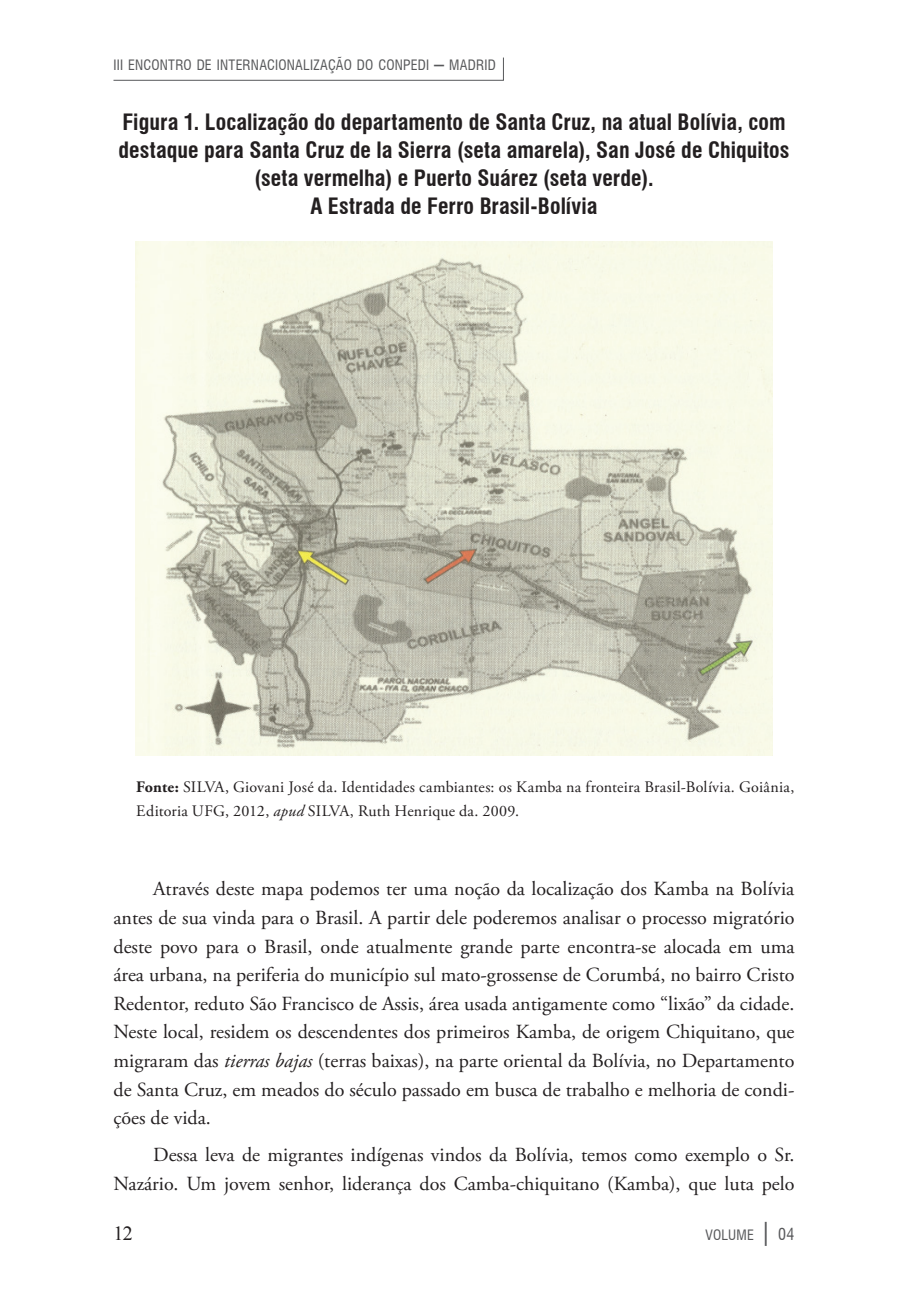
<style>
.page{position:relative;width:908px;height:1304px;background:#fff}
.page>*{position:absolute;margin:0;border:0;box-sizing:border-box;transform-origin:0 0}
.t1{font:700 condensed 22px/28px "Swiss 721 BT";color:#231f20;text-align:center}
.t2{font:20px/28.6px "Adobe Garamond Pro";color:#231f20;text-align:justify}
.t3{font:20px "Times New Roman";color:#231f20}
.t4{font:16px/24px "Adobe Garamond Pro";letter-spacing:.015em;color:#231f20}
.t5{font:condensed 14px "Swiss 721 BT";letter-spacing:.01em;color:#57585a}
.s1{font-size:20px}
.s2{font-weight:700}
.s3{font-style:italic}
.s4{font-family:"Times New Roman";font-stretch:normal;font-size:20px}
.s5{font-size:16px}
</style>
<div class="page">
<svg style="left:113px;top:57px;width:391px;height:24px"></svg>
<img style="left:136px;top:241px;width:636px;height:515px">
<p class="t5" style="left:113px;top:56px;width:383px">III ENCONTRO DE INTERNACIONALIZAÇÃO DO CONPEDI <span class="s1">–</span> MADRID</p>
<p class="t1" style="left:118px;top:108px;width:672px">Figura 1. Localização do departamento de Santa Cruz, na atual Bolívia, com destaque para Santa Cruz de la Sierra (seta amarela), San José de Chiquitos (seta vermelha) e Puerto Suárez (seta verde).<br>A Estrada de Ferro Brasil-Bolívia</p>
<p class="t4" style="left:136px;top:775px;width:659px"><span class="s2">Fonte:</span> SILVA, Giovani José da. Identidades cambiantes: os Kamba na fronteira Brasil-Bolívia. Goiânia,<br>Editoria UFG, 2012, <span class="s3">apud</span> SILVA, Ruth Henrique da. 2009.</p>
<p class="t2" style="left:113px;top:875px;width:682px;text-indent:40px">Através deste mapa podemos ter uma noção da localização dos Kamba na Bolívia antes de sua vinda para o Brasil. A partir dele poderemos analisar o processo migratório deste povo para o Brasil, onde atualmente grande parte encontra-se alocada em uma área urbana, na periferia do município sul mato-grossense de Corumbá, no bairro Cristo Redentor, reduto São Francisco de Assis, área usada antigamente como “lixão” da cidade.<br>Neste local, residem os descendentes dos primeiros Kamba, de origem Chiquitano, que migraram das <span class="s3">tierras bajas</span> (terras baixas), na parte oriental da Bolívia, no Departamento de Santa Cruz, em meados do século passado em busca de trabalho e melhoria de condi&shy;ções de vida.</p>
<p class="t2" style="left:113px;top:1141px;width:682px;text-align:right">Dessa leva de migrantes indígenas vindos da Bolívia, temos como exemplo o Sr.<br>Nazário. Um jovem senhor, liderança dos Camba-chiquitano (Kamba), que luta pelo</p>
<p class="t3" style="left:113px;top:1220px;width:21px">12</p>
<p class="t5" style="left:705px;top:1226px;width:90px">VOLUME <span class="s4">│</span> <span class="s5">04</span></p>
</div>
